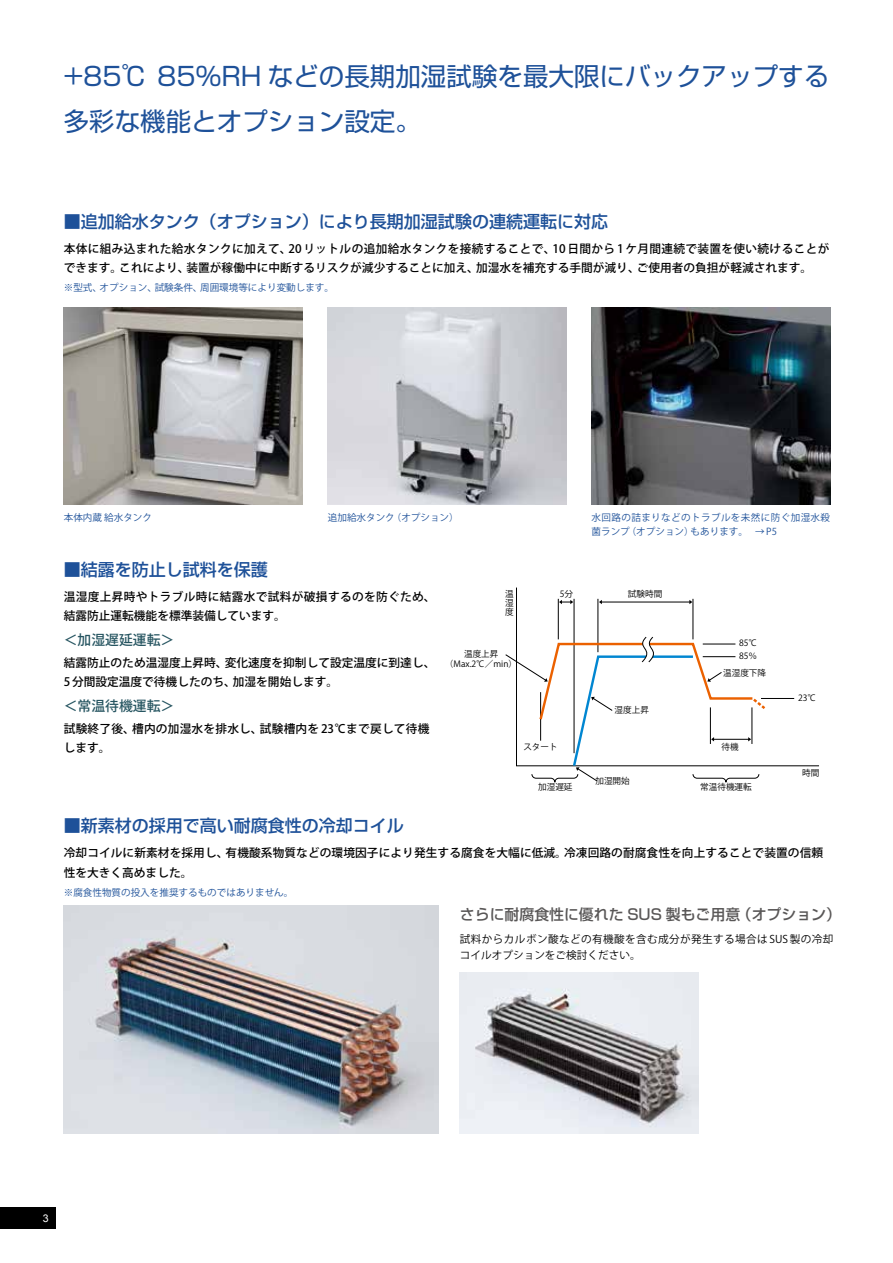
<style>
.page{position:relative;width:893px;height:1263px;background:#fff}
.page>*{position:absolute;margin:0;border:0;box-sizing:border-box;transform-origin:0 0}
.t1{font:25.5px/44.7px "Shin Go Pro";color:#1e5199}
.t2{font:500 16.95px "Shin Go Pro";color:#1e5199}
.t3{font:500 14.85px "Shin Go Pro";color:#595757}
.t4{font:500 13.8px "Koz Go Pr 6 N";color:#255460}
.t5{font:500 11.7px/19.2px "Koz Go Pr 6 N";letter-spacing:.005em;color:#000}
.t6{font:500 11.7px/19.2px "Koz Go Pr 6 N";letter-spacing:.025em;color:#000}
.t7{font:10.65px/15.9px "Koz Go Pr 6 N";letter-spacing:.035em;color:#000}
.t8{font:10.65px "Arial";color:#fff}
.t9{font:9.6px "Koz Go Pr 6 N";color:#1e5199}
.t10{font:9.6px/13.8px "Koz Go Pr 6 N";letter-spacing:.04em;color:#1e5199}
.t11{font:8.55px/8.6px "Koz Go Pr 6 N";color:#000}
</style>
<div class="page">
<div style="left:0;top:1208px;width:55px;height:21px;background:#000"></div>
<img style="left:64px;top:906px;width:375px;height:227px">
<svg style="left:516px;top:587px;width:303px;height:179px"></svg>
<hr style="left:598px;top:599px;width:1px;height:53px;background:#000">
<hr style="left:558px;top:599px;width:1px;height:40px;background:#000">
<hr style="left:574px;top:599px;width:1px;height:154px;background:#000">
<hr style="left:601px;top:602px;width:90px;height:1px;background:#000">
<svg style="left:599px;top:600px;width:3px;height:4px"></svg>
<svg style="left:559px;top:600px;width:14px;height:4px"></svg>
<hr style="left:693px;top:599px;width:1px;height:40px;background:#000">
<hr style="left:761px;top:698px;width:33px;height:1px;background:#000">
<svg style="left:505px;top:636px;width:263px;height:147px"></svg>
<img style="left:460px;top:973px;width:239px;height:160px">
<img style="left:64px;top:308px;width:238px;height:196px">
<img style="left:328px;top:308px;width:238px;height:196px">
<img style="left:592px;top:308px;width:238px;height:196px">
<h1 class="t1" style="left:64px;top:51px;width:767px">+85℃ 85%RH などの長期加湿試験を最大限にバックアップする多彩な機能とオプション設定。</h1>
<h2 class="t2" style="left:64px;top:207px;width:546px">■追加給水タンク（オプション）により長期加湿試験の連続運転に対応</h2>
<p class="t5" style="left:64px;top:239px;width:767px">本体に組み込まれた給水タンクに加えて、20 リットルの追加給水タンクを接続することで、10 日間から 1 ケ月間連続で装置を使い続けることができます。これにより、装置が稼働中に中断するリスクが減少することに加え、加湿水を補充する手間が減り、ご使用者の負担が軽減されます。</p>
<p class="t9" style="left:64px;top:282px;width:272px">※型式、オプション、試験条件、周囲環境等により変動します。</p>
<p class="t9" style="left:64px;top:512px;width:90px">本体内蔵 給水タンク</p>
<p class="t9" style="left:328px;top:512px;width:132px">追加給水タンク（オプション）</p>
<p class="t10" style="left:591px;top:511px;width:240px">水回路の詰まりなどのトラブルを未然に防ぐ加湿水殺菌ランプ（オプション）もあります。　→ P5</p>
<h2 class="t2" style="left:64px;top:555px;width:206px">■結露を防止し試料を保護</h2>
<p class="t6" style="left:64px;top:587px;width:373px">温湿度上昇時やトラブル時に結露水で試料が破損するのを防ぐため、結露防止運転機能を標準装備しています。</p>
<p class="t4" style="left:64px;top:632px;width:112px">＜加湿遅延運転＞</p>
<p class="t5" style="left:64px;top:653px;width:373px">結露防止のため温湿度上昇時、変化速度を抑制して設定温度に到達し、<br>5 分間設定温度で待機したのち、加湿を開始します。</p>
<p class="t4" style="left:64px;top:698px;width:112px">＜常温待機運転＞</p>
<p class="t5" style="left:64px;top:719px;width:367px">試験終了後、槽内の加湿水を排水し、試験槽内を 23℃まで戻して待機します。</p>
<p class="t11" style="left:560px;top:590px;width:15px">5分</p>
<p class="t11" style="left:628px;top:590px;width:36px">試験時間</p>
<p class="t11" style="left:505px;top:590px;width:10px;text-align:justify">温湿度</p>
<p class="t11" style="left:445px;top:649px;width:74px;line-height:10.1px">　　 温度上昇（Max.2℃／min）</p>
<p class="t11" style="left:739px;top:637px;width:20px;line-height:12.8px">85℃<br>85％</p>
<p class="t11" style="left:723px;top:668px;width:44px">温湿度下降</p>
<p class="t11" style="left:614px;top:706px;width:36px">湿度上昇</p>
<p class="t11" style="left:523px;top:743px;width:36px">スタート</p>
<p class="t11" style="left:722px;top:743px;width:19px">待機</p>
<p class="t11" style="left:538px;top:783px;width:36px">加湿遅延</p>
<p class="t11" style="left:700px;top:783px;width:53px">常温待機運転</p>
<p class="t11" style="left:595px;top:776px;width:36px">加湿開始</p>
<p class="t11" style="left:798px;top:694px;width:20px">23℃</p>
<p class="t11" style="left:802px;top:769px;width:19px">時間</p>
<h2 class="t2" style="left:64px;top:812px;width:342px">■新素材の採用で高い耐腐食性の冷却コイル</h2>
<p class="t5" style="left:64px;top:844px;width:761px">冷却コイルに新素材を採用し、有機酸系物質などの環境因子により発生する腐食を大幅に低減。冷凍回路の耐腐食性を向上することで装置の信頼性を大きく高めました。</p>
<p class="t9" style="left:64px;top:887px;width:231px">※腐食性物質の投入を推奨するものではありません。</p>
<p class="t3" style="left:460px;top:902px;width:383px">さらに耐腐食性に優れた SUS 製もご用意（オプション）</p>
<p class="t7" style="left:460px;top:931px;width:375px">試料からカルボン酸などの有機酸を含む成分が発生する場合は SUS 製の冷却コイルオプションをご検討ください。</p>
<p class="t8" style="left:43px;top:1211px;width:7px">3</p>
</div>
